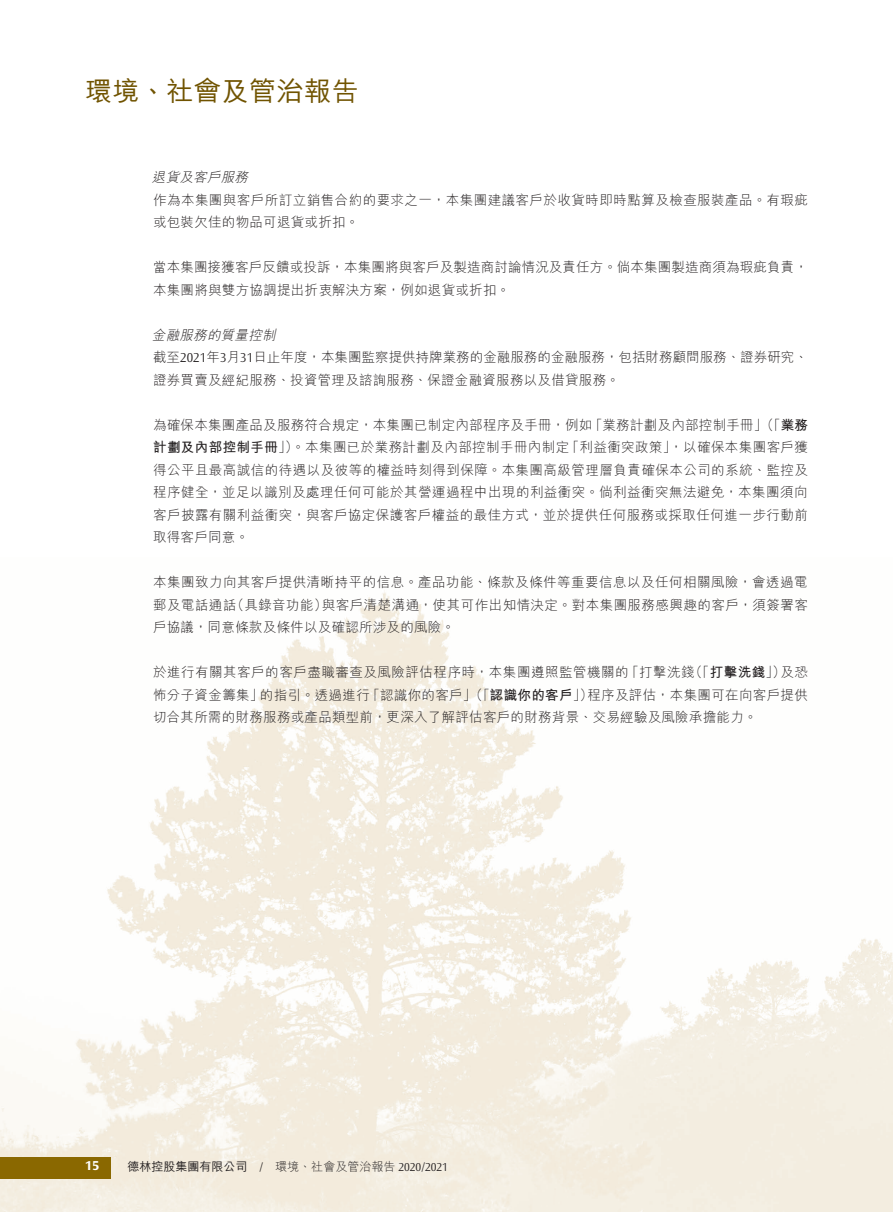
<style>
.page{position:relative;width:893px;height:1212px;background:#fff}
.page>*{position:absolute;margin:0;border:0;box-sizing:border-box;transform-origin:0 0}
.t1{font:500 27px "M Hei HK";letter-spacing:.02em;color:#705300}
._00_txt{font:300 13.5px/22.5px "M Hei HK";letter-spacing:.03em;color:#231f20}
._00_txt-2{font:300 13.5px/22.5px "M Hei HK";color:#231f20}
._00_txt-3{font:300 13.5px/22.5px "M Hei HK";letter-spacing:.01em;color:#231f20}
._04_H4{font:italic 300 13.5px "M Hei HK";color:#231f20}
.t2{font:700 13.5px "Ocean Sans Std";color:#fff}
.t3{font:300 12px "M Hei HK";color:#231f20}
.t4{font:500 12px "M Hei HK";color:#231f20}
.t5{font:300 12px "Ocean Sans Std";color:#231f20}
.s1{font-family:"Ocean Sans Std"}
.s2{font-weight:700}
</style>
<div class="page">
<img style="left:0;top:590px;width:893px;height:622px">
<div style="left:0;top:1157px;width:111px;height:21px;background:#8a6800"></div>
<h1 class="t1" style="left:85px;top:71px;width:275px">環境、社會及管治報告</h1>
<p class="_04_H4" style="left:152px;top:170px;width:100px">退貨及客戶服務</p>
<p class="_00_txt" style="left:153px;top:188px;width:656px">作為本集團與客戶所訂立銷售合約的要求之一，本集團建議客戶於收貨時即時點算及檢查服裝產品。有瑕疵或包裝欠佳的物品可退貨或折扣。</p>
<p class="_00_txt-3" style="left:153px;top:256px;width:656px">當本集團接獲客戶反饋或投訴，本集團將與客戶及製造商討論情況及責任方。倘本集團製造商須為瑕疵負責，本集團將與雙方協調提出折衷解決方案，例如退貨或折扣。</p>
<p class="_04_H4" style="left:152px;top:328px;width:128px">金融服務的質量控制</p>
<p class="_00_txt-2" style="left:153px;top:346px;width:656px">截至<span class="s1">2021</span>年月<span class="s1">3 31</span>日止年度，本集團監察提供持牌業務的金融服務的金融服務，包括財務顧問服務、證券研究、證券買賣及經紀服務、投資管理及諮詢服務、保證金融資服務以及借貸服務。</p>
<p class="_00_txt" style="left:589px;top:413px;width:220px">「業務計劃及內部控制手冊」（「<span class="s2">業務</span></p>
<p class="_00_txt" style="left:566px;top:413px;width:244px;text-indent:-413px">為確保本集團產品及服務符合規定，本集團已制定內部程序及手冊，例如<br>「利益衝突政策，」以確保本集團客戶獲</p>
<p class="_00_txt" style="left:153px;top:436px;width:656px"><span class="s2">計劃及內部控制手冊</span>」）。本集團已於業務計劃及內部控制手冊內制定<br>得公平且最高誠信的待遇以及彼等的權益時刻得到保障。本集團高級管理層負責確保本公司的系統、監控及程序健全，並足以識別及處理任何可能於其營運過程中出現的利益衝突。倘利益衝突無法避免，本集團須向客戶披露有關利益衝突，與客戶協定保護客戶權益的最佳方式，並於提供任何服務或採取任何進一步行動前取得客戶同意。</p>
<p class="_00_txt" style="left:153px;top:571px;width:656px;text-align:right">本集團致力向其客戶提供清晰持平的信息。產品功能、條款及條件等重要信息以及任何相關風險，會透過電與客戶清楚溝通，使其可作出知情決定。對本集團服務感興趣的客戶，須簽署客</p>
<p class="_00_txt" style="left:231px;top:593px;width:98px">（具錄音功能）</p>
<p class="_00_txt" style="left:153px;top:593px;width:303px">郵及電話通話<br>戶協議，同意條款及條件以及確認所涉及的風險。</p>
<p class="_00_txt" style="left:689px;top:661px;width:98px">（「<span class="s2">打擊洗錢</span>」）</p>
<p class="_00_txt" style="left:587px;top:661px;width:222px;text-indent:-434px">於進行有關其客戶的客戶盡職審查及風險評估程序時，本集團遵照監管機關的<br>程序及評估，本集團可在向客戶提供</p>
<p class="_00_txt" style="left:625px;top:661px;width:71px">「打擊洗錢</p>
<p class="_00_txt" style="left:780px;top:661px;width:29px">及恐</p>
<p class="_00_txt" style="left:366px;top:683px;width:228px">「認識你的客戶」（「<span class="s2">認識你的客戶</span>」）</p>
<p class="_00_txt" style="left:153px;top:683px;width:606px">怖分子資金籌集」<br>切合其所需的財務服務或產品類型前，更深入了解評估客戶的財務背景、交易經驗及風險承擔能力。</p>
<p class="_00_txt" style="left:260px;top:683px;width:111px">的指引。透過進行</p>
<p class="t2" style="left:85px;top:1158px;width:16px">15</p>
<p class="t4" style="left:128px;top:1157px;width:122px">德林控股集團有限公司</p>
<p class="t5" style="left:260px;top:1160px;width:5px">/</p>
<p class="t3" style="left:275px;top:1160px;width:174px">環境、社會及管治報告 <span class="s1">2020/2021</span></p>
</div>
